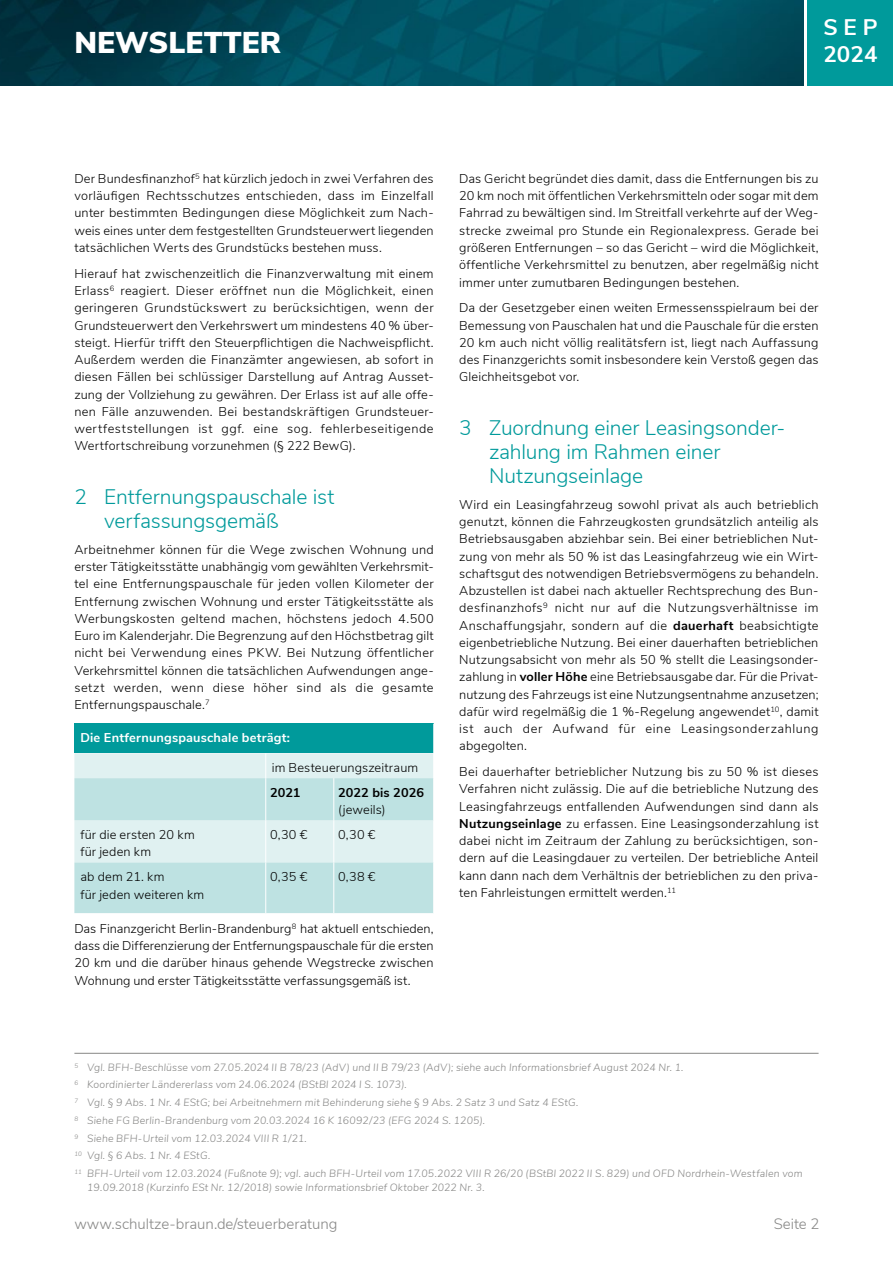
<style>
.page{position:relative;width:893px;height:1263px;background:#fff}
.page>*{position:absolute;margin:0;border:0;box-sizing:border-box;transform-origin:0 0}
.t1{font:900 30px "Nunito Sans";color:#fff}
.t2{font:700 22.5px/27px "Nunito Sans";color:#fff}
.t3{font:300 21px/24px "Nunito Sans";letter-spacing:-.01em;color:#009a9b}
.t4{font:300 15px "Nunito Sans";color:#878786}
.t5{font:300 12.75px/17.2px "Nunito Sans";letter-spacing:.01em;color:#000;text-align:justify}
.t6{font:700 12.75px "Nunito Sans";letter-spacing:.015em;color:#fff}
.t7{font:700 12.75px "Nunito Sans";letter-spacing:.01em;color:#000}
.t8{font:italic 300 10.5px/17.7px "Nunito Sans";letter-spacing:.015em;color:#878786}
.s1{font-weight:700}
</style>
<div class="page">
<img style="left:0;top:0;width:804px;height:85px">
<div style="left:808px;top:0;width:85px;height:85px;background:#009a9b"></div>
<div style="left:74px;top:723px;width:360px;height:30px;background:#009a9b"></div>
<div style="left:74px;top:862px;width:359px;height:51px;background:#bee2e2"></div>
<hr style="left:433px;top:723px;width:1px;height:30px;background:#fff">
<svg style="left:74px;top:753px;width:359px;height:109px;background:#d3ebeb"></svg>
<hr style="left:265px;top:778px;width:1px;height:42px;background:#fff">
<hr style="left:333px;top:778px;width:1px;height:42px;background:#fff">
<hr style="left:265px;top:820px;width:1px;height:42px;background:#fff">
<hr style="left:333px;top:820px;width:1px;height:42px;background:#fff">
<hr style="left:265px;top:862px;width:1px;height:51px;background:#fff">
<hr style="left:333px;top:862px;width:1px;height:51px;background:#fff">
<hr style="left:74px;top:1053px;width:745px;height:1px;background:#878786">
<h1 class="t1" style="left:74px;top:21px;width:208px">NEWSLETTER</h1>
<h2 class="t2" style="left:823px;top:12px;width:56px">SEP<br>2024</h2>
<p class="t5" style="left:74px;top:169px;width:361px">Der Bundesfinanzhof<sup>5</sup> hat kürzlich jedoch in zwei Verfahren des vorläufigen Rechtsschutzes entschieden, dass im Einzelfall unter bestimmten Bedingungen diese Möglichkeit zum Nach&shy;weis eines unter dem festgestellten Grundsteuerwert liegenden tatsächlichen Werts des Grundstücks bestehen muss.</p>
<p class="t5" style="left:74px;top:264px;width:361px">Hierauf hat zwischenzeitlich die Finanzverwaltung mit einem Erlass<sup>6</sup> reagiert. Dieser eröffnet nun die Möglichkeit, einen geringeren Grundstückswert zu berücksichtigen, wenn der Grundsteuerwert den Verkehrswert um mindestens 40 % über&shy;steigt. Hierfür trifft den Steuerpflichtigen die Nachweispflicht.<br>Außerdem werden die Finanzämter angewiesen, ab sofort in diesen Fällen bei schlüssiger Darstellung auf Antrag Ausset&shy;zung der Vollziehung zu gewähren. Der Erlass ist auf alle offe&shy;nen Fälle anzuwenden. Bei bestandskräftigen Grundsteuer&shy;wertfeststellungen ist ggf. eine sog. fehlerbeseitigende Wertfortschreibung vorzunehmen (§ 222 BewG).</p>
<h3 class="t3" style="left:104px;top:483px;width:232px;text-indent:-30px">2 Entfernungspauschale ist verfassungsgemäß</h3>
<p class="t5" style="left:74px;top:540px;width:361px">Arbeitnehmer können für die Wege zwischen Wohnung und erster Tätigkeitsstätte unabhängig vom gewählten Verkehrsmit&shy;tel eine Entfernungspauschale für jeden vollen Kilometer der Entfernung zwischen Wohnung und erster Tätigkeitsstätte als Werbungskosten geltend machen, höchstens jedoch 4.500<br>Euro im Kalenderjahr. Die Begrenzung auf den Höchstbetrag gilt nicht bei Verwendung eines PKW. Bei Nutzung öffentlicher Verkehrsmittel können die tatsächlichen Aufwendungen ange&shy;setzt werden, wenn diese höher sind als die gesamte Entfernungspauschale.<sup>7</sup></p>
<p class="t6" style="left:80px;top:729px;width:211px">Die Entfernungspauschale beträgt:</p>
<p class="t5" style="left:272px;top:758px;width:148px">im Besteuerungszeitraum</p>
<p class="t7" style="left:270px;top:783px;width:32px">2021</p>
<p class="t7" style="left:338px;top:783px;width:88px">2022 bis 2026</p>
<p class="t5" style="left:338px;top:800px;width:49px">(jeweils)</p>
<p class="t5" style="left:80px;top:825px;width:116px">für die ersten 20 km für jeden km</p>
<p class="t5" style="left:270px;top:825px;width:39px">0,30 €</p>
<p class="t5" style="left:338px;top:825px;width:39px">0,30 €</p>
<p class="t5" style="left:80px;top:867px;width:125px">ab dem 21. km<br>für jeden weiteren km</p>
<p class="t5" style="left:270px;top:867px;width:39px">0,35 €</p>
<p class="t5" style="left:338px;top:867px;width:39px">0,38 €</p>
<p class="t5" style="left:74px;top:919px;width:361px">Das Finanzgericht Berlin-Brandenburg<sup>8</sup> hat aktuell entschieden, dass die Differenzierung der Entfernungspauschale für die ersten 20 km und die darüber hinaus gehende Wegstrecke zwischen Wohnung und erster Tätigkeitsstätte verfassungsgemäß ist.</p>
<p class="t5" style="left:459px;top:169px;width:361px">Das Gericht begründet dies damit, dass die Entfernungen bis zu 20 km noch mit öffentlichen Verkehrsmitteln oder sogar mit dem Fahrrad zu bewältigen sind. Im Streitfall verkehrte auf der Weg&shy;strecke zweimal pro Stunde ein Regionalexpress. Gerade bei größeren Entfernungen – so das Gericht – wird die Möglichkeit, öffentliche Verkehrsmittel zu benutzen, aber regelmäßig nicht immer unter zumutbaren Bedingungen bestehen.</p>
<p class="t5" style="left:459px;top:298px;width:361px">Da der Gesetzgeber einen weiten Ermessensspielraum bei der Bemessung von Pauschalen hat und die Pauschale für die ersten 20 km auch nicht völlig realitätsfern ist, liegt nach Auffassung des Finanzgerichts somit insbesondere kein Verstoß gegen das Gleichheitsgebot vor.</p>
<h3 class="t3" style="left:489px;top:414px;width:298px;text-indent:-30px">3 Zuordnung einer Leasingsonder&shy;zahlung im Rahmen einer<br>Nutzungseinlage</h3>
<p class="t5" style="left:459px;top:495px;width:361px">Wird ein Leasingfahrzeug sowohl privat als auch betrieblich genutzt, können die Fahrzeugkosten grundsätzlich anteilig als Betriebsausgaben abziehbar sein. Bei einer betrieblichen Nut&shy;zung von mehr als 50 % ist das Leasingfahrzeug wie ein Wirt&shy;schaftsgut des notwendigen Betriebsvermögens zu behandeln.<br>Abzustellen ist dabei nach aktueller Rechtsprechung des Bun&shy;desfinanzhofs<sup>9</sup> nicht nur auf die Nutzungsverhältnisse im Anschaffungsjahr, sondern auf die <span class="s1">dauerhaft</span> beabsichtigte eigenbetriebliche Nutzung. Bei einer dauerhaften betrieblichen Nutzungsabsicht von mehr als 50 % stellt die Leasingsonder&shy;zahlung in <span class="s1">voller Höhe</span> eine Betriebsausgabe dar. Für die Privat&shy;nutzung des Fahrzeugs ist eine Nutzungsentnahme anzusetzen; dafür wird regelmäßig die 1 %-Regelung angewendet<sup>10</sup>, damit ist auch der Aufwand für eine Leasingsonderzahlung abgegolten.</p>
<p class="t5" style="left:459px;top:762px;width:361px">Bei dauerhafter betrieblicher Nutzung bis zu 50 % ist dieses Verfahren nicht zulässig. Die auf die betriebliche Nutzung des Leasingfahrzeugs entfallenden Aufwendungen sind dann als <span class="s1">Nutzungseinlage</span> zu erfassen. Eine Leasingsonderzahlung ist dabei nicht im Zeitraum der Zahlung zu berücksichtigen, son&shy;dern auf die Leasingdauer zu verteilen. Der betriebliche Anteil kann dann nach dem Verhältnis der betrieblichen zu den priva&shy;ten Fahrleistungen ermittelt werden.<sup>11</sup></p>
<p class="t8" style="left:74px;top:1057px;width:730px"><sup>5</sup> Vgl. BFH-Beschlüsse vom 27.05.2024 II B 78/23 (AdV) und II B 79/23 (AdV); siehe auch Informationsbrief August 2024 Nr. 1.<br><sup>6</sup> Koordinierter Ländererlass vom 24.06.2024 (BStBl 2024 I S. 1073).<br><sup>7</sup> Vgl. § 9 Abs. 1 Nr. 4 EStG; bei Arbeitnehmern mit Behinderung siehe § 9 Abs. 2 Satz 3 und Satz 4 EStG.<br><sup>8</sup> Siehe FG Berlin-Brandenburg vom 20.03.2024 16 K 16092/23 (EFG 2024 S. 1205).<br><sup>9</sup> Siehe BFH-Urteil vom 12.03.2024 VIII R 1/21.<br><sup>10</sup> Vgl. § 6 Abs. 1 Nr. 4 EStG.<br><sup>11</sup> BFH-Urteil vom 12.03.2024 (Fußnote 9); vgl. auch BFH-Urteil vom 17.05.2022 VIII R 26/20 (BStBl 2022 II S. 829) und OFD Nordrhein-Westfalen vom</p>
<p class="t8" style="left:87px;top:1177px;width:399px">19.09.2018 (Kurzinfo ESt Nr. 12/2018) sowie Informationsbrief Oktober 2022 Nr. 3.</p>
<p class="t4" style="left:74px;top:1213px;width:265px">www.schultze-braun.de/steuerberatung</p>
<p class="t4" style="left:774px;top:1213px;width:47px">Seite 2</p>
</div>
